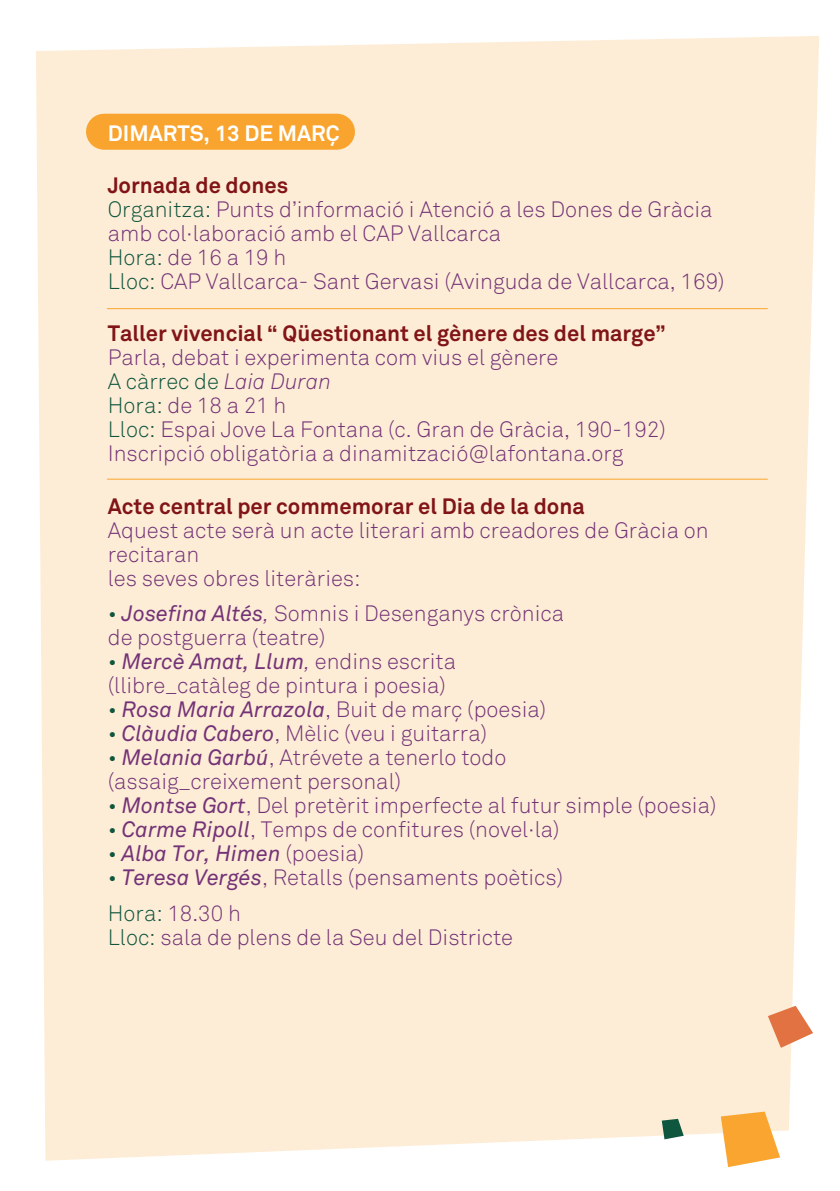
<style>
.page{position:relative;width:840px;height:1191px;background:#fff}
.page>*{position:absolute;margin:0;border:0;box-sizing:border-box;transform-origin:0 0}
.t1{font:300 22px/24px "Akkurat";color:#743377}
.t2{font:700 22px "Akkurat";color:#811416}
.t3{font:italic 22px "Akkurat";color:#743377}
.t4{font:700 22px "Akkurat";color:#fff}
.s1{font-weight:700;color:#811416}
.s2{color:#10553e}
.s3{font-style:italic}
.s4{font-weight:400;font-style:italic}
.s5{font-weight:300;font-style:normal;color:#10553e}
.s6{font-weight:300;font-style:normal}
</style>
<div class="page">
<div style="left:36px;top:36px;width:782px;height:1124px;background:#fdedd6"></div>
<div style="left:104px;top:114px;width:233px;height:36px;background:#f9a42e"></div>
<img style="left:36px;top:781px;width:50px;height:361px">
<svg style="left:767px;top:1005px;width:45px;height:42px"></svg>
<svg style="left:720px;top:1111px;width:59px;height:56px;background:#fabb63"></svg>
<svg style="left:661px;top:1118px;width:22px;height:21px"></svg>
<hr style="left:107px;top:308px;width:660px;height:1px;background:#f9a42e">
<hr style="left:107px;top:478px;width:660px;height:1px;background:#f9a42e">
<p class="t4" style="left:108px;top:119px;width:233px">DIMARTS, 13 DE MARÇ</p>
<p class="t1" style="left:108px;top:174px;width:618px"><span class="s1">Jornada de dones<br></span><span class="s2">Organitza:</span> Punts d’informació i Atenció a les Dones de Gràcia amb col·laboració amb el CAP Vallcarca<br><span class="s2">Hora:</span> de 16 a 19 h<br><span class="s2">Lloc:</span> CAP Vallcarca- Sant Gervasi (Avinguda de Vallcarca, 169)</p>
<p class="t2" style="left:108px;top:320px;width:559px">Taller vivencial “ Qüestionant el gènere des del marge”</p>
<p class="t1" style="left:108px;top:346px;width:559px">Parla, debat i experimenta com vius el gènere<br><span class="s2">A càrrec de</span> <span class="s3">Laia Duran<br></span><span class="s2">Hora:</span> de 18 a 21 h<br><span class="s2">Lloc:</span> Espai Jove La Fontana (c. Gran de Gràcia, 190-192)<br>Inscripció obligatòria a dinamització@lafontana.org</p>
<p class="t2" style="left:108px;top:492px;width:478px">Acte central per commemorar el Dia de la dona</p>
<p class="t1" style="left:108px;top:518px;width:602px">Aquest acte serà un acte literari amb creadores de Gràcia on recitaran<br>les seves obres literàries:</p>
<p class="t1" style="left:108px;top:602px;width:457px"><span class="s2">•</span> <span class="s4">Josefina Altés</span><span class="s3">,</span> Somnis i Desenganys crònica de postguerra (teatre)</p>
<p class="t1" style="left:108px;top:650px;width:349px"><span class="s2">•</span> <span class="s4">Mercè Amat, Llum</span><span class="s3">,</span> endins escrita (llibre_catàleg de pintura i poesia)</p>
<p class="t1" style="left:108px;top:698px;width:439px"><span class="s2">•</span> <span class="s4">Rosa Maria Arrazola</span>, Buit de març (poesia)</p>
<p class="t1" style="left:108px;top:722px;width:380px"><span class="s2">•</span> <span class="s4">Clàudia Cabero</span>, Mèlic (veu i guitarra)</p>
<p class="t1" style="left:108px;top:746px;width:400px"><span class="s2">•</span> <span class="s4">Melania Garbú</span>, Atrévete a tenerlo todo (assaig_creixement personal)</p>
<p class="t1" style="left:108px;top:794px;width:609px"><span class="s2">•</span> <span class="s4">Montse Gort</span>, Del pretèrit imperfecte al futur simple (poesia)</p>
<p class="t1" style="left:108px;top:818px;width:453px"><span class="s2">•</span> <span class="s4">Carme Ripoll</span>, Temps de confitures (novel·la)</p>
<p class="t3" style="left:108px;top:840px;width:258px"><span class="s5">•</span> Alba Tor, Himen <span class="s6">(poesia)</span></p>
<p class="t1" style="left:108px;top:860px;width:456px;line-height:35.4px"><span class="s2">•</span> <span class="s4">Teresa Vergés</span>, Retalls (pensaments poètics)<br><span class="s2">Hora:</span> 18.30 h</p>
<p class="t1" style="left:108px;top:925px;width:406px"><span class="s2">Lloc:</span> sala de plens de la Seu del Districte</p>
</div>
